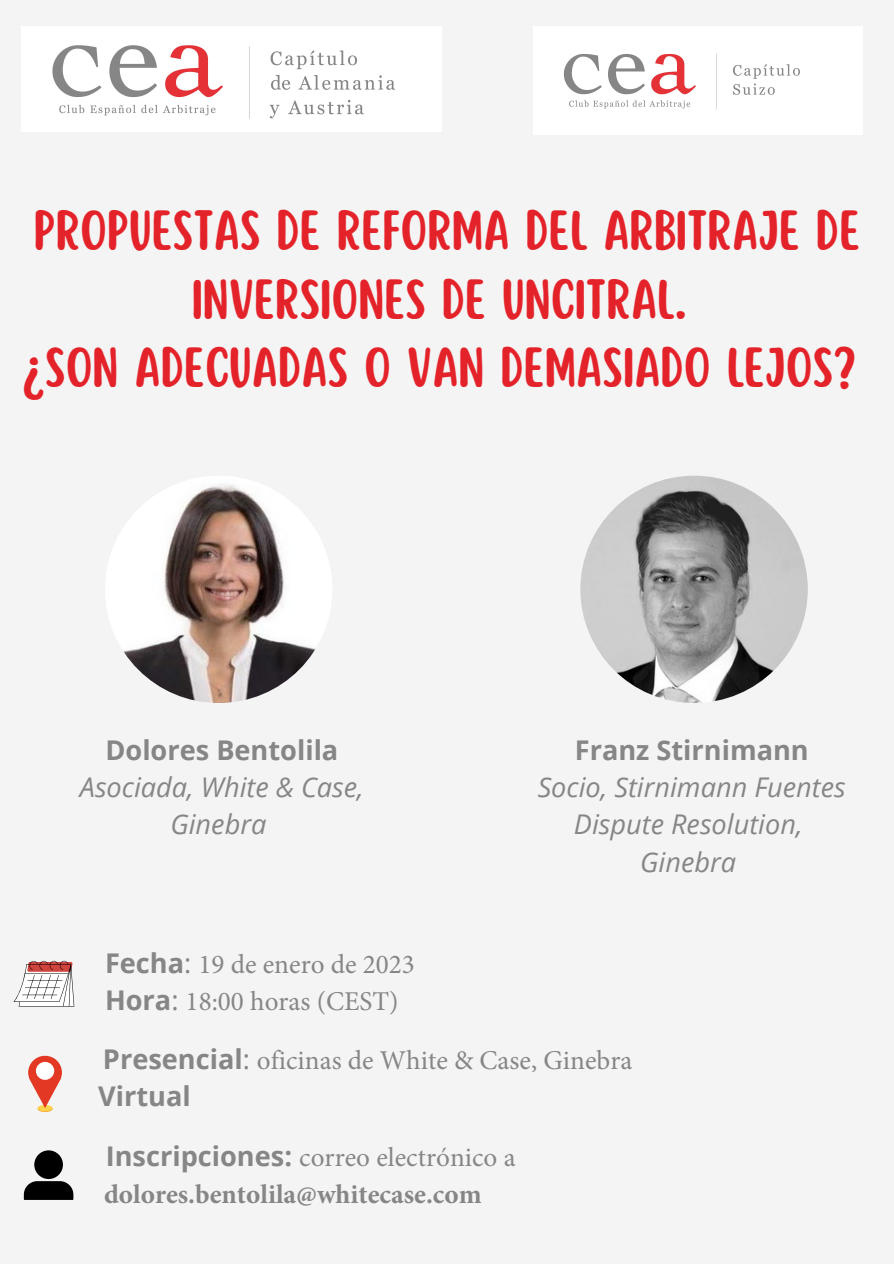
<style>
.page{position:relative;width:894px;height:1264px;background:#fff}
.page>*{position:absolute;margin:0;border:0;box-sizing:border-box;transform-origin:0 0}
.t1{font:49.5px/68.7px "Scripter";color:#e42229;text-align:center}
.t2{font:27.15px/36.3px "Minion Pro";color:#868686}
.t3{font:italic 27.15px/37.2px "Open Sans";color:#868686;text-align:center}
.t4{font:700 27.15px/37.2px "Minion Pro";color:#868686}
.t5{font:700 27.15px "Open Sans";color:#868686}
.s1{font-family:"Open Sans";font-weight:700}
.s2{font-family:"Open Sans"}
.s3{font-weight:400}
</style>
<div class="page">
<div style="left:0;top:0;width:893px;height:1263px;background:#f4f4f4"></div>
<img style="left:105px;top:475px;width:227px;height:228px;border-radius:50%">
<img style="left:580px;top:475px;width:227px;height:228px;border-radius:50%">
<div style="left:38px;top:1105px;width:15px;height:6px;background:#fac545;border-radius:50%"></div>
<div style="left:38px;top:1104px;width:15px;height:7px;background:#fcd24f;border-radius:50%"></div>
<svg style="left:28px;top:1055px;width:34px;height:53px"></svg>
<div style="left:36px;top:1061px;width:18px;height:18px;background:#fff;border-radius:50%"></div>
<svg style="left:24px;top:1150px;width:49px;height:49px"></svg>
<svg style="left:13px;top:960px;width:61px;height:46px"></svg>
<img style="left:22px;top:27px;width:419px;height:105px">
<img style="left:533px;top:27px;width:329px;height:107px">
<p class="t1" style="left:22px;top:198px;width:839px">PROPUESTAS DE REFORMA DEL ARBITRAJE DE<br>INVERSIONES DE UNCITRAL.<br>¿SON ADECUADAS O VAN DEMASIADO LEJOS?</p>
<p class="t5" style="left:105px;top:731px;width:234px">Dolores Bentolila</p>
<p class="t3" style="left:80px;top:768px;width:285px">Asociada, White &amp; Case,<br>Ginebra</p>
<p class="t2" style="left:105px;top:946px;width:311px"><span class="s1">Fecha</span><span class="s2">:</span> 19 de enero de 2023<br><span class="s1">Hora</span><span class="s2">:</span> 18:00 horas (CEST)</p>
<p class="t5" style="left:574px;top:731px;width:235px">Franz Stirnimann</p>
<p class="t3" style="left:537px;top:768px;width:309px">Socio, Stirnimann Fuentes<br>Dispute Resolution,<br>Ginebra</p>
<p class="t2" style="left:103px;top:1042px;width:530px"><span class="s1">Presencial</span><span class="s2">:</span> oficinas de White &amp; Case, Ginebra</p>
<p class="t5" style="left:98px;top:1077px;width:94px">Virtual</p>
<p class="t4" style="left:104px;top:1138px;width:413px"><span class="s2">Inscripciones:</span> <span class="s3">correo electrónico a </span>dolores.bentolila@whitecase.com</p>
</div>
